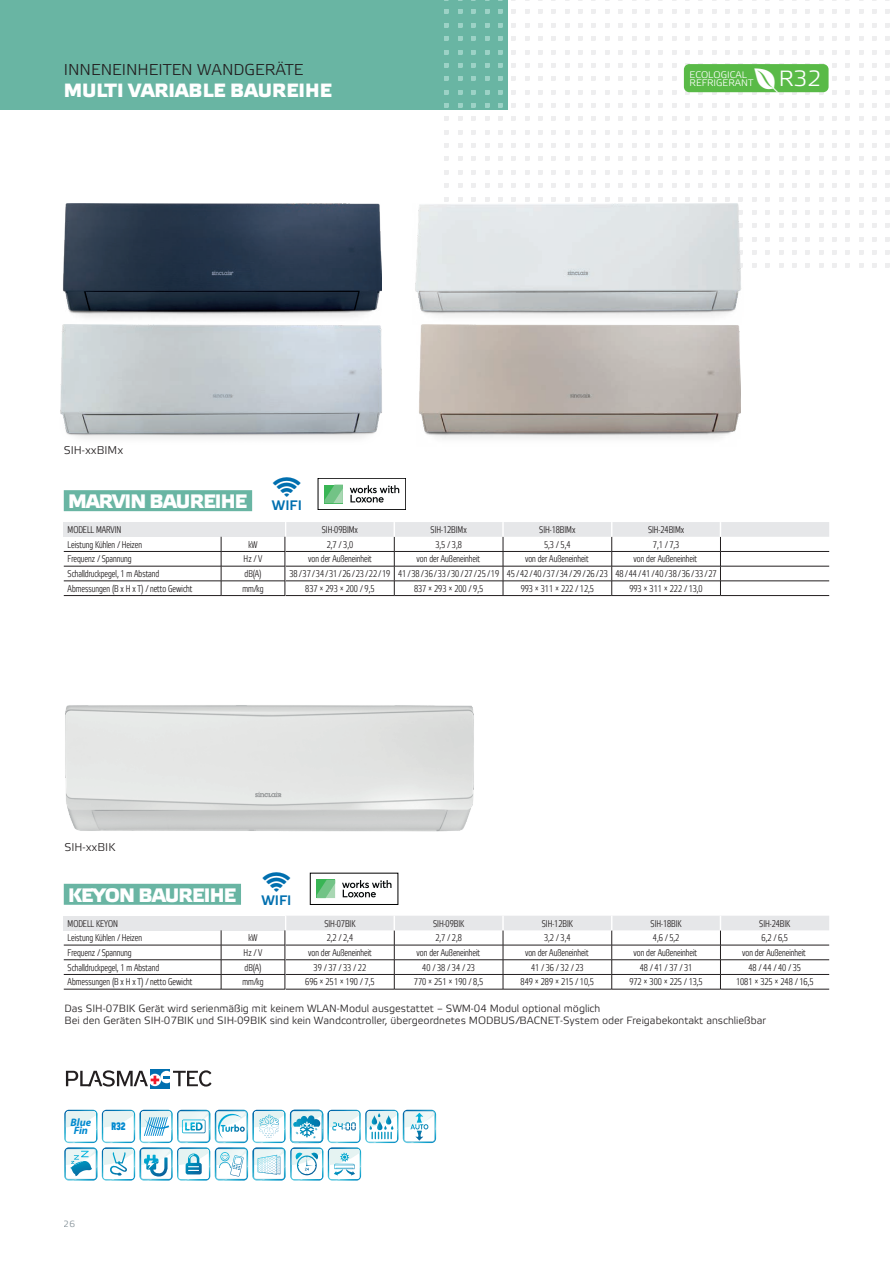
<style>
.page{position:relative;width:893px;height:1263px;background:#fff}
.page>*{position:absolute;margin:0;border:0;box-sizing:border-box;transform-origin:0 0}
.t1{font:22.05px "Etelka Light Pro";color:#fff}
.t2{font:700 19.5px "Etelka Medium Pro";letter-spacing:-.04em;color:#fff}
.t3{font:500 19.2px "Etelka";color:#fff}
.t4{font:300 15.75px "Etelka";color:#231f20}
.t5{font:13.8px "Etelka Medium Pro";color:#006faf}
.t6{font:11.25px "Etelka Light Pro";color:#231f20}
.t7{font:italic 700 10.8px/7.6px "Myriad Pro";color:#0089cf}
.t8{font:10.8px "Header 15";color:#0089cf}
.t9{font:300 10.5px/12.6px "Etelka";color:#231f20}
.t10{font:9.75px/14.7px "Etelka Narrow Light Pro";color:#231f20}
.t11{font:9.45px/8.7px "Etelka Light Pro";color:#fff}
.t12{font:9px "Etelka Light Pro";color:#828f96}
</style>
<div class="page">
<div style="left:0;top:0;width:508px;height:109px;background:#69b5a3"></div>
<svg style="left:444px;top:0;width:446px;height:267px"></svg>
<hr style="left:286px;top:595px;width:108px;height:1px;background:#231f20">
<hr style="left:394px;top:595px;width:109px;height:1px;background:#231f20">
<hr style="left:503px;top:595px;width:109px;height:1px;background:#231f20">
<hr style="left:612px;top:595px;width:108px;height:1px;background:#231f20">
<hr style="left:720px;top:595px;width:109px;height:1px;background:#231f20">
<hr style="left:286px;top:989px;width:108px;height:1px;background:#231f20">
<hr style="left:394px;top:989px;width:109px;height:1px;background:#231f20">
<hr style="left:503px;top:989px;width:109px;height:1px;background:#231f20">
<hr style="left:612px;top:989px;width:108px;height:1px;background:#231f20">
<hr style="left:720px;top:989px;width:109px;height:1px;background:#231f20">
<div style="left:151px;top:1069px;width:19px;height:19px;background:#006faf"></div>
<svg style="left:66px;top:1070px;width:146px;height:16px"></svg>
<svg style="left:64px;top:1110px;width:372px;height:71px"></svg>
<div style="left:684px;top:64px;width:145px;height:28px;background:#59ba47;border-radius:5px"></div>
<img style="left:65px;top:705px;width:409px;height:127px">
<img style="left:419px;top:325px;width:321px;height:114px">
<img style="left:63px;top:203px;width:319px;height:122px">
<img style="left:60px;top:325px;width:322px;height:113px">
<img style="left:415px;top:204px;width:329px;height:121px">
<div style="left:64px;top:490px;width:188px;height:21px;background:#69b5a3"></div>
<div style="left:64px;top:522px;width:221px;height:15px;background:#e6e7e9"></div>
<hr style="left:64px;top:551px;width:157px;height:1px;background:#231f20">
<hr style="left:64px;top:581px;width:157px;height:1px;background:#231f20">
<hr style="left:221px;top:551px;width:64px;height:1px;background:#231f20">
<hr style="left:64px;top:566px;width:157px;height:1px;background:#231f20">
<hr style="left:221px;top:566px;width:64px;height:1px;background:#231f20">
<hr style="left:221px;top:581px;width:64px;height:1px;background:#231f20">
<svg style="left:221px;top:537px;width:1px;height:58px"></svg>
<svg style="left:285px;top:522px;width:544px;height:73px"></svg>
<hr style="left:64px;top:595px;width:157px;height:1px;background:#231f20">
<hr style="left:221px;top:595px;width:64px;height:1px;background:#231f20">
<div style="left:64px;top:916px;width:221px;height:14px;background:#e6e7e9"></div>
<hr style="left:64px;top:945px;width:157px;height:1px;background:#231f20">
<hr style="left:64px;top:974px;width:157px;height:1px;background:#231f20">
<hr style="left:221px;top:945px;width:64px;height:1px;background:#231f20">
<hr style="left:64px;top:959px;width:157px;height:1px;background:#231f20">
<hr style="left:221px;top:959px;width:64px;height:1px;background:#231f20">
<hr style="left:221px;top:974px;width:64px;height:1px;background:#231f20">
<svg style="left:221px;top:930px;width:1px;height:59px"></svg>
<svg style="left:285px;top:916px;width:544px;height:73px"></svg>
<hr style="left:64px;top:989px;width:157px;height:1px;background:#231f20">
<hr style="left:221px;top:989px;width:64px;height:1px;background:#231f20">
<div style="left:64px;top:884px;width:177px;height:21px;background:#69b5a3"></div>
<svg style="left:324px;top:485px;width:19px;height:18px"></svg>
<svg style="left:350px;top:485px;width:49px;height:17px"></svg>
<div style="left:318px;top:478px;width:88px;height:32px;border:1px solid #000001"></div>
<svg style="left:317px;top:880px;width:18px;height:18px"></svg>
<svg style="left:342px;top:880px;width:49px;height:17px"></svg>
<div style="left:310px;top:873px;width:88px;height:32px;border:1px solid #000001"></div>
<div style="left:289px;top:553px;width:104px;height:12px;background:#fff"></div>
<div style="left:289px;top:947px;width:104px;height:12px;background:#fff"></div>
<div style="left:506px;top:553px;width:104px;height:12px;background:#fff"></div>
<div style="left:506px;top:947px;width:104px;height:12px;background:#fff"></div>
<div style="left:398px;top:553px;width:103px;height:12px;background:#fff"></div>
<div style="left:398px;top:947px;width:103px;height:12px;background:#fff"></div>
<div style="left:614px;top:553px;width:104px;height:12px;background:#fff"></div>
<div style="left:614px;top:947px;width:104px;height:12px;background:#fff"></div>
<div style="left:723px;top:947px;width:104px;height:12px;background:#fff"></div>
<h3 class="t4" style="left:64px;top:61px;width:241px">INNENEINHEITEN WANDGERÄTE</h3>
<h3 class="t3" style="left:64px;top:80px;width:270px">MULTI VARIABLE BAUREIHE</h3>
<p class="t6" style="left:64px;top:444px;width:61px">SIH-xxBIMx</p>
<p class="t11" style="left:690px;top:71px;width:65px">ECOLOGICAL<br>REFRIGERANT</p>
<h1 class="t1" style="left:779px;top:67px;width:44px">R32</h1>
<h2 class="t2" style="left:68px;top:490px;width:181px">MARVIN BAUREIHE</h2>
<p class="t10" style="left:68px;top:523px;width:76px">MODELL MARVIN<br>Leistung Kühlen / Heizen</p>
<p class="t10" style="left:248px;top:537px;width:11px">kW</p>
<p class="t10" style="left:68px;top:552px;width:66px">Frequenz / Spannung</p>
<p class="t10" style="left:244px;top:552px;width:20px">Hz / V</p>
<p class="t10" style="left:68px;top:567px;width:93px">Schalldruckpegel, 1 m Abstand</p>
<p class="t10" style="left:245px;top:567px;width:18px">dB(A)</p>
<p class="t10" style="left:68px;top:582px;width:126px">Abmessungen (B x H x T) / netto Gewicht</p>
<p class="t10" style="left:242px;top:582px;width:23px">mm/kg</p>
<h3 class="t5" style="left:272px;top:498px;width:31px">WIFI</h3>
<p class="t10" style="left:322px;top:523px;width:38px">SIH-09BIMx</p>
<p class="t10" style="left:431px;top:523px;width:38px">SIH-12BIMx</p>
<p class="t10" style="left:539px;top:523px;width:38px">SIH-18BIMx</p>
<p class="t10" style="left:648px;top:523px;width:38px">SIH-24BIMx</p>
<p class="t10" style="left:327px;top:537px;width:28px">2,7 / 3,0</p>
<p class="t10" style="left:435px;top:537px;width:28px">3,5 / 3,8</p>
<p class="t10" style="left:544px;top:537px;width:28px">5,3 / 5,4</p>
<p class="t10" style="left:653px;top:537px;width:28px">7,1 / 7,3</p>
<p class="t10" style="left:319px;top:552px;width:44px">z OD jednotky</p>
<p class="t10" style="left:428px;top:552px;width:44px">z OD jednotky</p>
<p class="t10" style="left:536px;top:552px;width:44px">z OD jednotky</p>
<p class="t10" style="left:645px;top:552px;width:44px">z OD jednotky</p>
<p class="t10" style="left:289px;top:567px;width:429px">38 / 37 / 34 / 31 / 26 / 23 / 22 / 19 41 / 38 / 36 / 33 / 30 / 27 / 25 / 19 45 / 42 / 40 / 37 / 34 / 29 / 26 / 23 48 / 44 / 41 / 40 / 38 / 36 / 33 / 27</p>
<p class="t10" style="left:305px;top:582px;width:71px">837 × 293 × 200 / 9,5</p>
<p class="t10" style="left:414px;top:582px;width:71px">837 × 293 × 200 / 9,5</p>
<p class="t10" style="left:521px;top:582px;width:75px">993 × 311 × 222 / 12,5</p>
<p class="t10" style="left:629px;top:582px;width:75px">993 × 311 × 222 / 13,0</p>
<p class="t10" style="left:308px;top:552px;width:65px">von der Außeneinheit</p>
<p class="t10" style="left:417px;top:552px;width:65px">von der Außeneinheit</p>
<p class="t10" style="left:525px;top:552px;width:65px">von der Außeneinheit</p>
<p class="t10" style="left:633px;top:552px;width:65px">von der Außeneinheit</p>
<p class="t6" style="left:65px;top:841px;width:52px">SIH-xxBIK</p>
<h2 class="t2" style="left:68px;top:884px;width:169px">KEYON BAUREIHE</h2>
<p class="t10" style="left:68px;top:916px;width:76px">MODELL KEYON<br>Leistung Kühlen / Heizen</p>
<h3 class="t5" style="left:261px;top:893px;width:31px">WIFI</h3>
<p class="t10" style="left:248px;top:931px;width:11px">kW</p>
<p class="t10" style="left:68px;top:946px;width:66px">Frequenz / Spannung</p>
<p class="t10" style="left:244px;top:946px;width:20px">Hz / V</p>
<p class="t10" style="left:68px;top:960px;width:93px">Schalldruckpegel, 1 m Abstand</p>
<p class="t10" style="left:245px;top:960px;width:18px">dB(A)</p>
<p class="t10" style="left:68px;top:975px;width:126px">Abmessungen (B x H x T) / netto Gewicht</p>
<p class="t10" style="left:242px;top:975px;width:23px">mm/kg</p>
<p class="t10" style="left:324px;top:916px;width:33px">SIH-07BIK</p>
<p class="t10" style="left:433px;top:916px;width:33px">SIH-09BIK</p>
<p class="t10" style="left:542px;top:916px;width:33px">SIH-12BIK</p>
<p class="t10" style="left:651px;top:916px;width:33px">SIH-18BIK</p>
<p class="t10" style="left:759px;top:916px;width:33px">SIH-24BIK</p>
<p class="t10" style="left:327px;top:931px;width:28px">2,2 / 2,4</p>
<p class="t10" style="left:435px;top:931px;width:28px">2,7 / 2,8</p>
<p class="t10" style="left:544px;top:931px;width:28px">3,2 / 3,4</p>
<p class="t10" style="left:653px;top:931px;width:28px">4,6 / 5,2</p>
<p class="t10" style="left:762px;top:931px;width:28px">6,2 / 6,5</p>
<p class="t10" style="left:319px;top:946px;width:44px">z OD jednotky</p>
<p class="t10" style="left:428px;top:946px;width:44px">z OD jednotky</p>
<p class="t10" style="left:536px;top:946px;width:44px">z OD jednotky</p>
<p class="t10" style="left:645px;top:946px;width:44px">z OD jednotky</p>
<p class="t10" style="left:754px;top:946px;width:44px">z OD jednotky</p>
<p class="t10" style="left:314px;top:960px;width:54px">39 / 37 / 33 / 22</p>
<p class="t10" style="left:422px;top:960px;width:54px">40 / 38 / 34 / 23</p>
<p class="t10" style="left:531px;top:960px;width:54px">41 / 36 / 32 / 23</p>
<p class="t10" style="left:640px;top:960px;width:54px">48 / 41 / 37 / 31</p>
<p class="t10" style="left:748px;top:960px;width:54px">48 / 44 / 40 / 35</p>
<p class="t10" style="left:305px;top:975px;width:71px">696 × 251 × 190 / 7,5</p>
<p class="t10" style="left:414px;top:975px;width:71px">770 × 251 × 190 / 8,5</p>
<p class="t10" style="left:521px;top:975px;width:75px">849 × 289 × 215 / 10,5</p>
<p class="t10" style="left:629px;top:975px;width:75px">972 × 300 × 225 / 13,5</p>
<p class="t10" style="left:736px;top:975px;width:79px">1081 × 325 × 248 / 16,5</p>
<p class="t10" style="left:308px;top:946px;width:65px">von der Außeneinheit</p>
<p class="t10" style="left:417px;top:946px;width:65px">von der Außeneinheit</p>
<p class="t10" style="left:525px;top:946px;width:65px">von der Außeneinheit</p>
<p class="t10" style="left:633px;top:946px;width:65px">von der Außeneinheit</p>
<p class="t10" style="left:742px;top:946px;width:65px">von der Außeneinheit</p>
<p class="t9" style="left:65px;top:1002px;width:703px">Das SIH-07BIK Gerät wird serienmäßig mit keinem WLAN-Modul ausgestattet – SWM-04 Modul optional möglich<br>Bei den Geräten SIH-07BIK und SIH-09BIK sind kein Wandcontroller, übergeordnetes MODBUS/BACNET-System oder Freigabekontakt anschließbar</p>
<p class="t7" style="left:71px;top:1118px;width:22px">Blue<br>Fin</p>
<p class="t8" style="left:111px;top:1121px;width:16px">R32</p>
<p class="t12" style="left:64px;top:1219px;width:13px">26</p>
</div>
